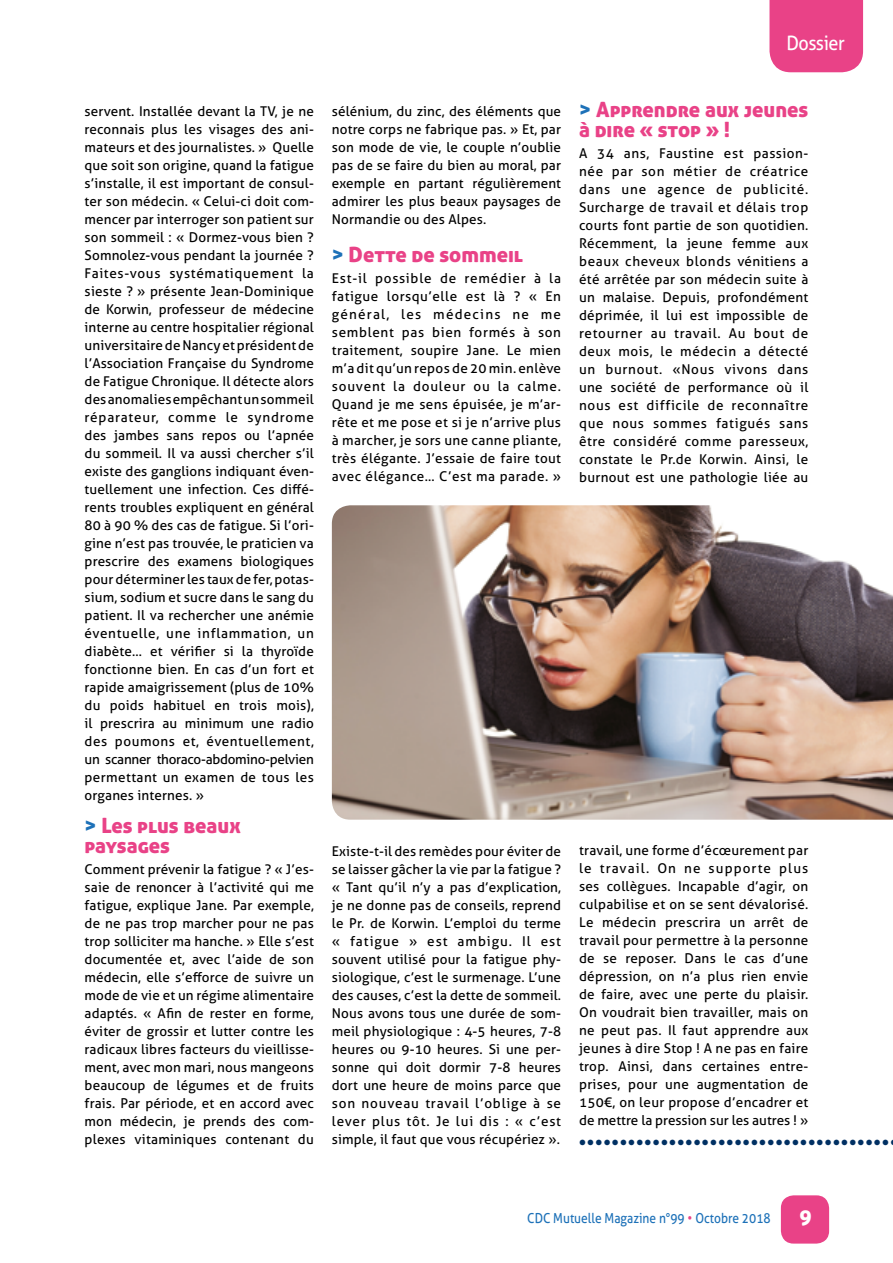
<style>
.page{position:relative;width:893px;height:1263px;background:#fff}
.page>*{position:absolute;margin:0;border:0;box-sizing:border-box;transform-origin:0 0}
.t1{font:21px/19.5px "Aller Display";color:#e94287}
.t2{font:21px "Minion Pro";color:#003063}
.t3{font:21px "Aller Display";color:#fff}
.t4{font:19.8px "Aller";letter-spacing:-.02em;color:#fff;scale:.91 1}
.t5{font:13.8px "Aller";color:#1d71b8;scale:.87 1}
.t6{font:13.5px/18px "Aller";letter-spacing:.02em;color:#000;text-align:justify}
.s1{color:#1d71b8}
.s2{color:#e94287}
</style>
<div class="page">
<div style="left:769px;top:0;width:94px;height:72px;background:#e94287"></div>
<div style="left:781px;top:1195px;width:48px;height:48px;background:#e94287;border-radius:13px"></div>
<img style="left:332px;top:505px;width:561px;height:315px">
<h2 class="t4" style="left:786px;top:30px;width:66px">Dossier</h2>
<p class="t6" style="left:85px;top:102px;width:231px">servent. Installée devant la TV, je ne reconnais plus les visages des ani&shy;mateurs et des journalistes. » Quelle que soit son origine, quand la fatigue s’installe, il est important de consul&shy;ter son médecin. « Celui-ci doit com&shy;mencer par interroger son patient sur son sommeil : « Dormez-vous bien ?<br>Somnolez-vous pendant la journée ?<br>Faites-vous systématiquement la sieste ? » présente Jean-Dominique de Korwin, professeur de médecine interne au centre hospitalier régional universitaire de Nancy et président de l’Association Française du Syndrome de Fatigue Chronique. Il détecte alors des anomalies empêchant un sommeil réparateur, comme le syndrome des jambes sans repos ou l’apnée du sommeil. Il va aussi chercher s’il existe des ganglions indiquant éven&shy;tuellement une infection. Ces diffé&shy;rents troubles expliquent en général 80 à 90 % des cas de fatigue. Si l’ori&shy;gine n’est pas trouvée, le praticien va prescrire des examens biologiques pour déterminer les taux de fer, potas&shy;sium, sodium et sucre dans le sang du patient. Il va rechercher une anémie éventuelle, une inflammation, un diabète… et vérifier si la thyroïde fonctionne bien. En cas d’un fort et rapide amaigrissement (plus de 10% du poids habituel en trois mois), il prescrira au minimum une radio des poumons et, éventuellement, un scanner thoraco-abdomino-pelvien permettant un examen de tous les organes internes. »</p>
<h1 class="t1" style="left:85px;top:816px;width:158px"><span class="s1">&gt;</span> Les plus beaux paysages</h1>
<p class="t6" style="left:85px;top:860px;width:231px">Comment prévenir la fatigue ? « J’es&shy;saie de renoncer à l’activité qui me fatigue, explique Jane. Par exemple, de ne pas trop marcher pour ne pas trop solliciter ma hanche. » Elle s’est documentée et, avec l’aide de son médecin, elle s’efforce de suivre un mode de vie et un régime alimentaire adaptés. « Afin de rester en forme, éviter de grossir et lutter contre les radicaux libres facteurs du vieillisse&shy;ment, avec mon mari, nous mangeons beaucoup de légumes et de fruits frais. Par période, et en accord avec mon médecin, je prends des com&shy;plexes vitaminiques contenant du</p>
<p class="t6" style="left:332px;top:102px;width:231px">sélénium, du zinc, des éléments que notre corps ne fabrique pas. » Et, par son mode de vie, le couple n’oublie pas de se faire du bien au moral, par exemple en partant régulièrement admirer les plus beaux paysages de Normandie ou des Alpes.</p>
<h1 class="t1" style="left:332px;top:244px;width:193px"><span class="s1">&gt;</span> Dette de sommeil</h1>
<p class="t6" style="left:332px;top:269px;width:231px">Est-il possible de remédier à la fatigue lorsqu’elle est là ? « En général, les médecins ne me semblent pas bien formés à son traitement, soupire Jane. Le mien m’a dit qu’un repos de 20 min. enlève souvent la douleur ou la calme.<br>Quand je me sens épuisée, je m’ar&shy;rête et me pose et si je n’arrive plus à marcher, je sors une canne pliante, très élégante. J’essaie de faire tout avec élégance… C’est ma parade. »</p>
<p class="t6" style="left:332px;top:842px;width:231px">Existe-t-il des remèdes pour éviter de se laisser gâcher la vie par la fatigue ? « Tant qu’il n’y a pas d’explication, je ne donne pas de conseils, reprend le Pr. de Korwin. L’emploi du terme « fatigue » est ambigu. Il est souvent utilisé pour la fatigue phy&shy;siologique, c’est le surmenage. L’une des causes, c’est la dette de sommeil.<br>Nous avons tous une durée de som&shy;meil physiologique : 4-5 heures, 7-8 heures ou 9-10 heures. Si une per&shy;sonne qui doit dormir 7-8 heures dort une heure de moins parce que son nouveau travail l’oblige à se lever plus tôt. Je lui dis : « c’est simple, il faut que vous récupériez ».</p>
<h1 class="t1" style="left:579px;top:100px;width:231px"><span class="s1">&gt;</span> Apprendre aux jeunes à dire « stop » !</h1>
<p class="t6" style="left:579px;top:144px;width:231px">A 34 ans, Faustine est passion&shy;née par son métier de créatrice dans une agence de publicité.<br>Surcharge de travail et délais trop courts font partie de son quotidien.<br>Récemment, la jeune femme aux beaux cheveux blonds vénitiens a été arrêtée par son médecin suite à un malaise. Depuis, profondément déprimée, il lui est impossible de retourner au travail. Au bout de deux mois, le médecin a détecté un burnout. «Nous vivons dans une société de performance où il nous est difficile de reconnaître que nous sommes fatigués sans être considéré comme paresseux, constate le Pr.de Korwin. Ainsi, le burnout est une pathologie liée au</p>
<p class="t6" style="left:579px;top:842px;width:231px">travail, une forme d’écœurement par le travail. On ne supporte plus ses collègues. Incapable d’agir, on culpabilise et on se sent dévalorisé.<br>Le médecin prescrira un arrêt de travail pour permettre à la personne de se reposer. Dans le cas d’une dépression, on n’a plus rien envie de faire, avec une perte du plaisir.<br>On voudrait bien travailler, mais on ne peut pas. Il faut apprendre aux jeunes à dire Stop ! A ne pas en faire trop. Ainsi, dans certaines entre&shy;prises, pour une augmentation de 150€, on leur propose d’encadrer et de mettre la pression sur les autres ! »</p>
<h1 class="t2" style="left:578px;top:1126px;width:313px">••••••••••••••••••••••••••••••••••••••</h1>
<p class="t5" style="left:527px;top:1210px;width:281px">CDC Mutuelle Magazine n°99 <span class="s2">•</span> Octobre 2018</p>
<h1 class="t3" style="left:799px;top:1203px;width:14px">9</h1>
</div>
